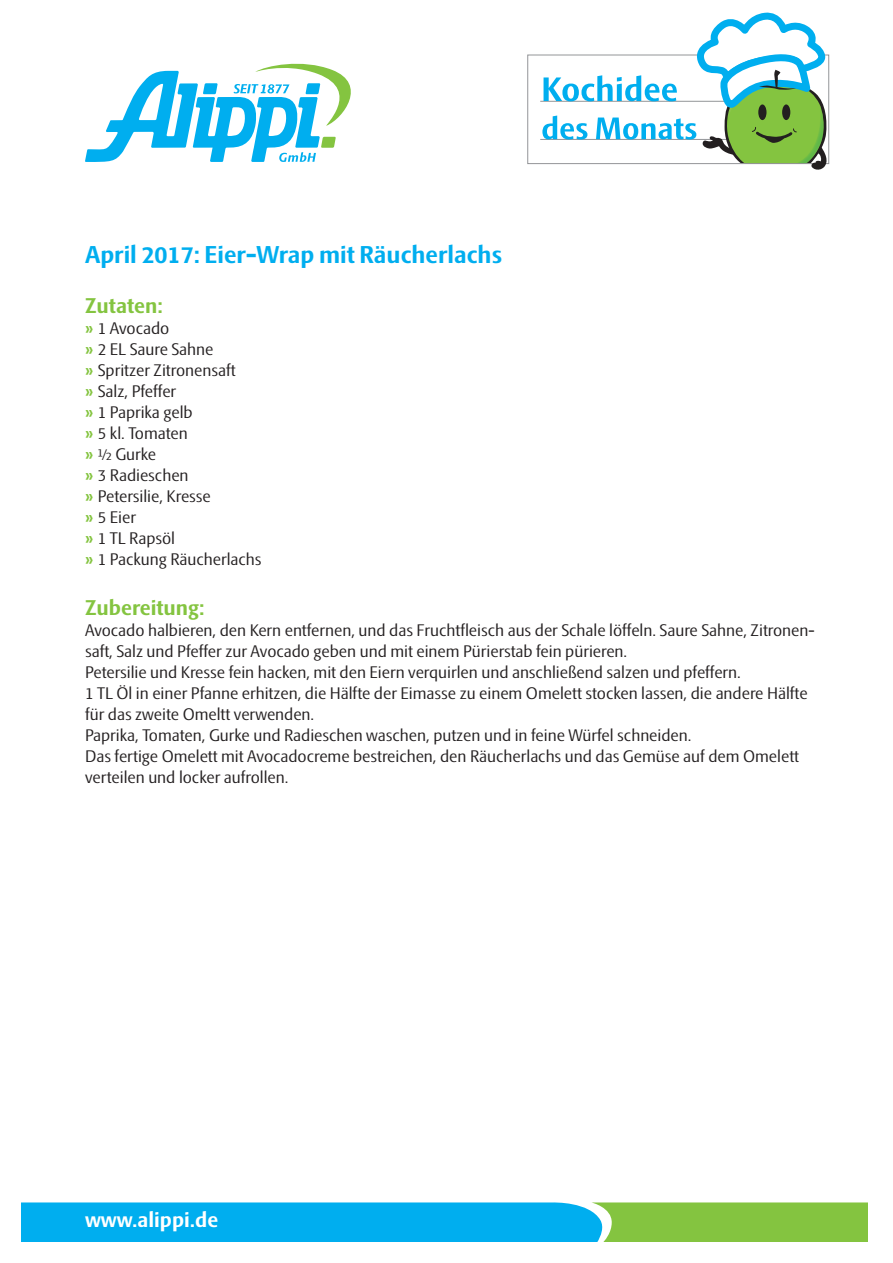
<style>
.page{position:relative;width:893px;height:1263px;background:#fff}
.page>*{position:absolute;margin:0;border:0;box-sizing:border-box;transform-origin:0 0}
.t1{font:700 24px "Skoda Sans";color:#00aeef}
.t2{font:700 21px "Skoda Sans";color:#84c440}
.t3{font:700 20.85px "Skoda Sans";color:#fff}
.t4{font:16.5px/21px "Skoda Sans";color:#231f20}
.s1{font-weight:700;color:#84c440}
</style>
<div class="page">
<hr style="left:540px;top:101px;width:277px;height:1px;background:#939598">
<hr style="left:540px;top:139px;width:277px;height:1px;background:#939598">
<svg style="left:542px;top:12px;width:285px;height:158px"></svg>
<svg style="left:85px;top:63px;width:266px;height:99px"></svg>
<svg style="left:21px;top:1202px;width:846px;height:40px;background:#2eb6ba"></svg>
<h1 class="t1" style="left:85px;top:240px;width:419px">April 2017: Eier-Wrap mit Räucherlachs</h1>
<p class="t2" style="left:85px;top:293px;width:79px">Zutaten:</p>
<p class="t4" style="left:85px;top:318px;width:178px"><span class="s1">»</span> 1 Avocado<br><span class="s1">»</span> 2 EL Saure Sahne<br><span class="s1">»</span> Spritzer Zitronensaft<br><span class="s1">»</span> Salz, Pfeffer<br><span class="s1">»</span> 1 Paprika gelb<br><span class="s1">»</span> 5 kl. Tomaten<br><span class="s1">»</span> ½ Gurke<br><span class="s1">»</span> 3 Radieschen<br><span class="s1">»</span> Petersilie, Kresse<br><span class="s1">»</span> 5 Eier<br><span class="s1">»</span> 1 TL Rapsöl<br><span class="s1">»</span> 1 Packung Räucherlachs</p>
<p class="t2" style="left:85px;top:596px;width:121px">Zubereitung:</p>
<p class="t4" style="left:85px;top:620px;width:731px">Avocado halbieren, den Kern entfernen, und das Fruchtfleisch aus der Schale löffeln. Saure Sahne, Zitronen&shy;saft, Salz und Pfeffer zur Avocado geben und mit einem Pürierstab fein pürieren.<br>Petersilie und Kresse fein hacken, mit den Eiern verquirlen und anschließend salzen und pfeffern.<br>1 TL Öl in einer Pfanne erhitzen, die Hälfte der Eimasse zu einem Omelett stocken lassen, die andere Hälfte für das zweite Omeltt verwenden.<br>Paprika, Tomaten, Gurke und Radieschen waschen, putzen und in feine Würfel schneiden.<br>Das fertige Omelett mit Avocadocreme bestreichen, den Räucherlachs und das Gemüse auf dem Omelett verteilen und locker aufrollen.</p>
<p class="t3" style="left:85px;top:1207px;width:135px">www.alippi.de</p>
</div>
